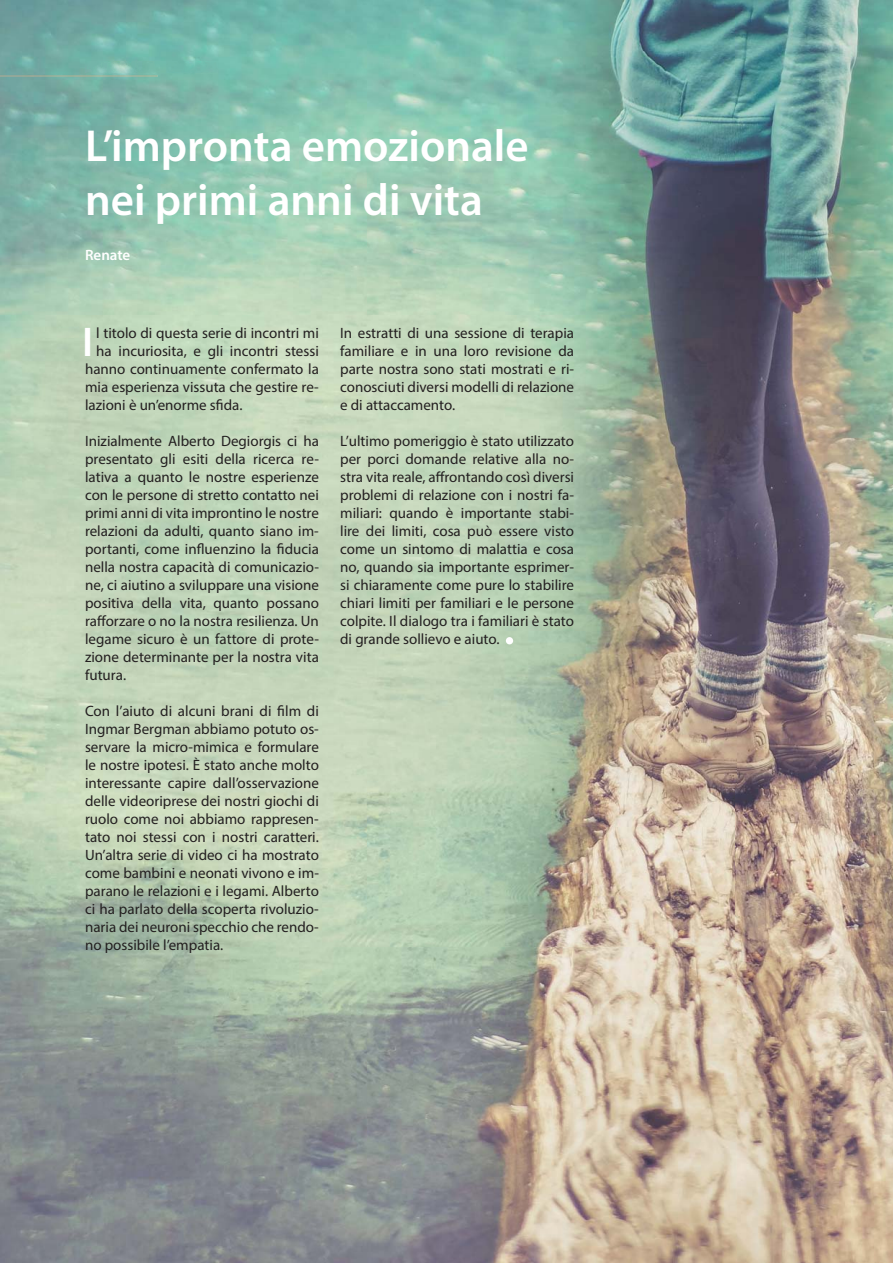
<style>
.page{position:relative;width:893px;height:1263px;background:#fff}
.page>*{position:absolute;margin:0;border:0;box-sizing:border-box;transform-origin:0 0}
.t1{font:600 45px/54px "Myriad Pro";color:#fff}
.t2{font:600 41.7px "Myriad Pro";color:#fff}
.t3{font:15px/18px "Myriad Pro";color:#231f20;text-align:justify}
.t4{font:600 15px "Myriad Pro";color:#fff}
</style>
<div class="page">
<img style="left:0;top:0;width:893px;height:1263px">
<img style="left:86px;top:62px;width:131px;height:10px">
<img style="left:0;top:75px;width:158px;height:2px">
<svg style="left:87px;top:1194px;width:19px;height:11px"></svg>
<div style="left:506px;top:637px;width:7px;height:7px;background:#fff;border-radius:50%"></div>
<h1 class="t1" style="left:85px;top:124px;width:445px">L’impronta emozionale nei primi anni di vita</h1>
<p class="t4" style="left:85px;top:250px;width:47px">Renate</p>
<h2 class="t2" style="left:82px;top:327px;width:13px">I</h2>
<p class="t3" style="left:96px;top:326px;width:224px">l titolo di questa serie di incontri mi</p>
<p class="t3" style="left:96px;top:344px;width:224px">ha incuriosita, e gli incontri stessi</p>
<p class="t3" style="left:85px;top:362px;width:235px">hanno continuamente confermato la</p>
<p class="t3" style="left:85px;top:380px;width:235px">mia esperienza vissuta che gestire re-</p>
<p class="t3" style="left:85px;top:398px;width:159px">lazioni è un’enorme sfida.</p>
<p class="t3" style="left:85px;top:434px;width:235px">Inizialmente Alberto Degiorgis ci ha presentato gli esiti della ricerca re&shy;lativa a quanto le nostre esperienze con le persone di stretto contatto nei primi anni di vita improntino le nostre relazioni da adulti, quanto siano im&shy;portanti, come influenzino la fiducia nella nostra capacità di comunicazio&shy;ne, ci aiutino a sviluppare una visione positiva della vita, quanto possano rafforzare o no la nostra resilienza. Un legame sicuro è un fattore di prote&shy;zione determinante per la nostra vita futura.</p>
<p class="t3" style="left:85px;top:704px;width:235px">Con l’aiuto di alcuni brani di film di Ingmar Bergman abbiamo potuto os&shy;servare la micro-mimica e formulare le nostre ipotesi. È stato anche molto interessante capire dall’osservazione delle videoriprese dei nostri giochi di ruolo come noi abbiamo rappresen&shy;tato noi stessi con i nostri caratteri.<br>Un’altra serie di video ci ha mostrato come bambini e neonati vivono e im&shy;parano le relazioni e i legami. Alberto ci ha parlato della scoperta rivoluzio&shy;naria dei neuroni specchio che rendo&shy;no possibile l’empatia.</p>
<p class="t3" style="left:340px;top:326px;width:235px">In estratti di una sessione di terapia familiare e in una loro revisione da parte nostra sono stati mostrati e ri&shy;conosciuti diversi modelli di relazione e di attaccamento.</p>
<p class="t3" style="left:340px;top:434px;width:235px">L’ultimo pomeriggio è stato utilizzato per porci domande relative alla no&shy;stra vita reale, affrontando così diversi problemi di relazione con i nostri fa&shy;miliari: quando è importante stabi&shy;lire dei limiti, cosa può essere visto come un sintomo di malattia e cosa no, quando sia importante esprimer&shy;si chiaramente come pure lo stabilire chiari limiti per familiari e le persone colpite. Il dialogo tra i familiari è stato di grande sollievo e aiuto.</p>
</div>
